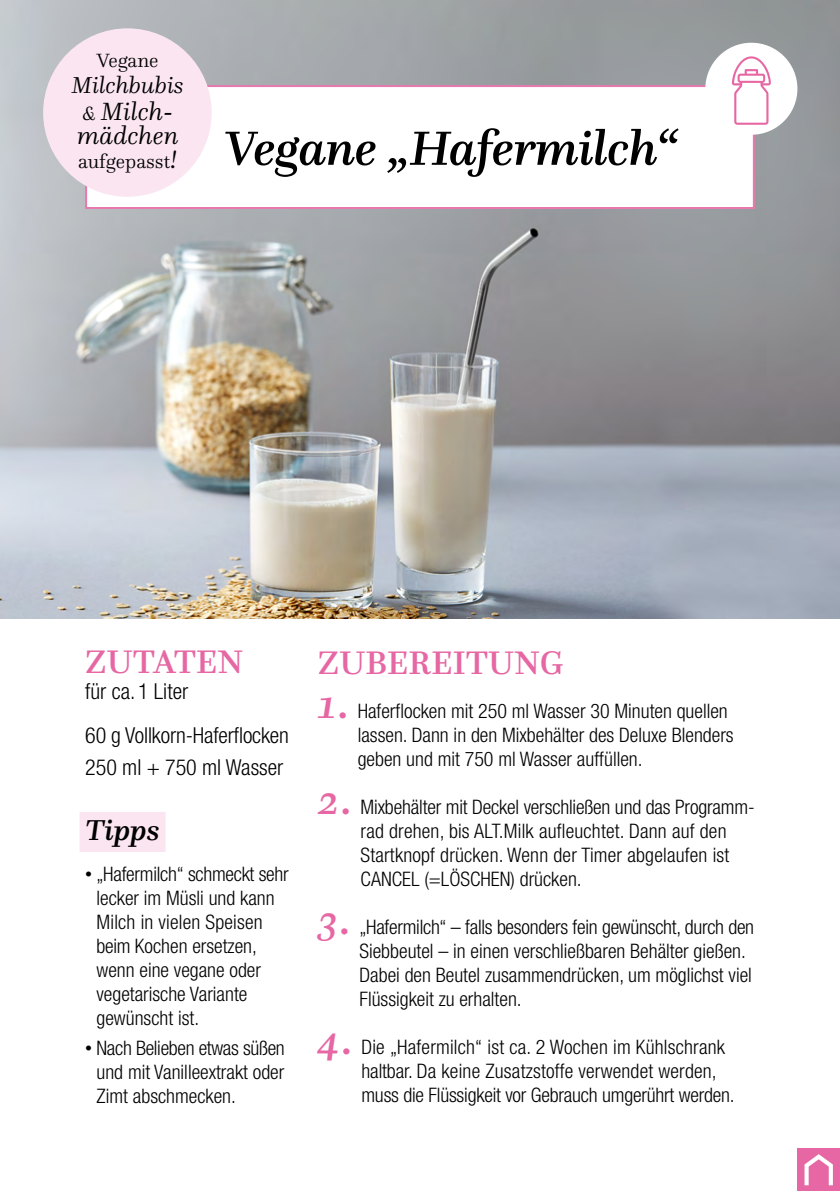
<style>
.page{position:relative;width:840px;height:1191px;background:#fff}
.page>*{position:absolute;margin:0;border:0;box-sizing:border-box;transform-origin:0 0}
.t1{font:italic 500 50px "Questa";letter-spacing:-.005em;color:#000}
.t2{font:500 34px "Questa";color:#e667a3}
.t3{font:italic 500 30px "Questa";color:#000}
.t4{font:italic 300 26px/24px "Questa";color:#000}
.t5{font:italic 300 24px "Questa";color:#000}
.t6{font:300 condensed 22px/43.4px "Helvetica Neue";letter-spacing:-.005em;color:#000}
.t7{font:300 condensed 20px/24px "Helvetica Neue";color:#000}
.t8{font:300 20px "Questa";color:#000}
.s1{font-size:20px}
.s2{font-weight:300;font-style:normal;font-size:20px}
.s3{font-weight:300;font-size:26px}
.s4{font-size:14px}
.s5{font-family:"Questa";font-weight:500;font-style:italic;font-stretch:normal;font-size:42px;color:#e667a3}
</style>
<div class="page">
<img style="left:0;top:0;width:839px;height:618px">
<div style="left:79px;top:812px;width:86px;height:40px;background:#fae5f1"></div>
<div style="left:85px;top:85px;width:669px;height:124px;background:#fff;border:2px solid #e879ae"></div>
<div style="left:705px;top:43px;width:92px;height:92px;background:#fff;border-radius:50%"></div>
<div style="left:797px;top:1148px;width:42px;height:43px;background:#e667a3"></div>
<svg style="left:804px;top:1154px;width:28px;height:31px"></svg>
<svg style="left:731px;top:56px;width:39px;height:69px"></svg>
<div style="left:43px;top:28px;width:168px;height:169px;background:#fae5f1;border-radius:50%"></div>
<p class="t8" style="left:97px;top:48px;width:63px">Vegane</p>
<p class="t5" style="left:71px;top:71px;width:114px">Milchbubis</p>
<h3 class="t4" style="left:77px;top:99px;width:103px"><span class="s1">&amp;</span> Milch&shy;mädchen</h3>
<h1 class="t1" style="left:78px;top:117px;width:601px"><span class="s2">aufgepasst</span><span class="s3">!</span> Vegane „Hafermilch“</h1>
<h2 class="t2" style="left:85px;top:640px;width:159px">ZUTATEN</h2>
<p class="t6" style="left:85px;top:669px;width:205px">für ca. 1 Liter<br>60 g Vollkorn-Haferflocken</p>
<p class="t6" style="left:85px;top:745px;width:199px">250 ml + 750 ml Wasser</p>
<h3 class="t3" style="left:85px;top:811px;width:76px">Tipps</h3>
<p class="t7" style="left:96px;top:862px;width:193px;text-indent:-11px"><span class="s4">•</span> „Hafermilch“ schmeckt sehr lecker im Müsli und kann<br>Milch in vielen Speisen beim Kochen ersetzen, wenn eine vegane oder vegetarische Variante gewünscht ist.</p>
<p class="t7" style="left:96px;top:1035px;width:190px;text-align:justify;text-indent:-11px"><span class="s4">•</span> Nach Belieben etwas süßen und mit Vanilleextrakt oder Zimt abschmecken.</p>
<h2 class="t2" style="left:318px;top:641px;width:247px">ZUBEREITUNG</h2>
<p class="t7" style="left:357px;top:698px;width:377px;text-indent:-40px"><span class="s5">1.</span> Haferflocken mit 250 ml Wasser 30 Minuten quellen lassen. Dann in den Mixbehälter des Deluxe Blenders geben und mit 750 ml Wasser auffüllen.</p>
<p class="t7" style="left:360px;top:794px;width:395px;text-indent:-43px"><span class="s5">2.</span> Mixbehälter mit Deckel verschließen und das Programm&shy;rad drehen, bis ALT.Milk aufleuchtet. Dann auf den Startknopf drücken. Wenn der Timer abgelaufen ist CANCEL (=LÖSCHEN) drücken.</p>
<p class="t7" style="left:359px;top:914px;width:396px;text-indent:-41px"><span class="s5">3.</span> „Hafermilch“ – falls besonders fein gewünscht, durch den Siebbeutel – in einen verschließbaren Behälter gießen.<br>Dabei den Beutel zusammendrücken, um möglichst viel Flüssigkeit zu erhalten.</p>
<p class="t7" style="left:361px;top:1034px;width:374px;text-indent:-43px"><span class="s5">4.</span> Die „Hafermilch“ ist ca. 2 Wochen im Kühlschrank haltbar. Da keine Zusatzstoffe verwendet werden, muss die Flüssigkeit vor Gebrauch umgerührt werden.</p>
</div>
